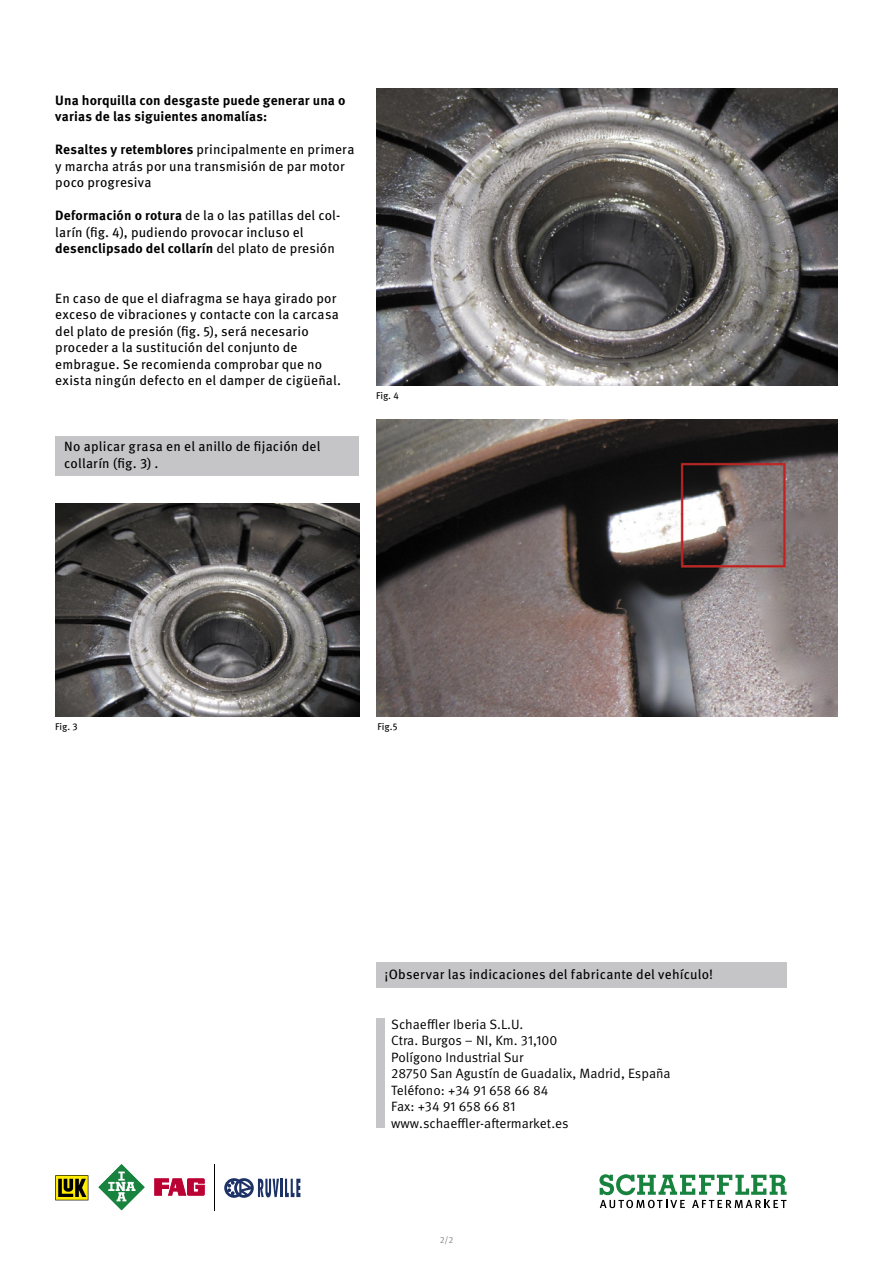
<style>
.page{position:relative;width:893px;height:1263px;background:#fff}
.page>*{position:absolute;margin:0;border:0;box-sizing:border-box;transform-origin:0 0}
.t1{font:13.5px/16.5px "Meta Pro";letter-spacing:.01em;color:#000}
.t2{font:13.5px/16.5px "Meta Pro Norm";color:#000}
.t3{font:700 13.5px/16.5px "Meta Pro";letter-spacing:.01em;color:#000}
.t4{font:9.75px "Meta Pro";color:#000}
.t5{font:9px "Meta Pro Norm";color:#868788}
.s1{font-weight:700}
</style>
<div class="page">
<div style="left:56px;top:437px;width:303px;height:39px;background:#c5c5c7"></div>
<img style="left:55px;top:503px;width:304px;height:213px">
<img style="left:376px;top:88px;width:462px;height:297px">
<img style="left:376px;top:419px;width:461px;height:297px">
<div style="left:376px;top:1018px;width:9px;height:110px;background:#c5c5c7"></div>
<div style="left:376px;top:963px;width:411px;height:25px;background:#c5c5c7"></div>
<svg style="left:55px;top:1175px;width:33px;height:25px"></svg>
<svg style="left:98px;top:1164px;width:47px;height:47px"></svg>
<svg style="left:155px;top:1178px;width:50px;height:17px"></svg>
<hr style="left:214px;top:1164px;width:1px;height:46px;background:#000">
<svg style="left:224px;top:1178px;width:76px;height:20px"></svg>
<svg style="left:599px;top:1174px;width:188px;height:34px"></svg>
<p class="t3" style="left:55px;top:91px;width:292px">Una horquilla con desgaste puede generar una o varias de las siguientes anomalías:</p>
<p class="t1" style="left:55px;top:140px;width:301px"><span class="s1">Resaltes y retemblores</span> principalmente en primera y marcha atrás por una transmisión de par motor poco progresiva</p>
<p class="t1" style="left:55px;top:206px;width:287px"><span class="s1">Deformación o rotura</span> de la o las patillas del col&shy;larín (fig. 4), pudiendo provocar incluso el <span class="s1">desenclipsado del collarín</span> del plato de presión</p>
<p class="t1" style="left:55px;top:289px;width:287px">En caso de que el diafragma se haya girado por exceso de vibraciones y contacte con la carcasa del plato de presión (fig. 5), será necesario proceder a la sustitución del conjunto de embrague. Se recomienda comprobar que no exista ningún defecto en el damper de cigüeñal.</p>
<p class="t1" style="left:64px;top:437px;width:258px">No aplicar grasa en el anillo de fijación del collarín (fig. 3) .</p>
<p class="t4" style="left:376px;top:388px;width:24px">Fig. 4</p>
<p class="t4" style="left:55px;top:719px;width:24px">Fig. 3</p>
<p class="t4" style="left:378px;top:719px;width:21px">Fig.5</p>
<p class="t1" style="left:385px;top:965px;width:330px">¡Observar las indicaciones del fabricante del vehículo!</p>
<p class="t2" style="left:391px;top:1015px;width:281px">Schaeffler Iberia S.L.U.<br>Ctra. Burgos – NI, Km. 31,100<br>Polígono Industrial Sur<br>28750 San Agustín de Guadalix, Madrid, España<br>Teléfono: +34 91 658 66 84<br>Fax: +34 91 658 66 81 www.schaeffler-aftermarket.es</p>
<p class="t5" style="left:440px;top:1233px;width:15px">2/2</p>
</div>
